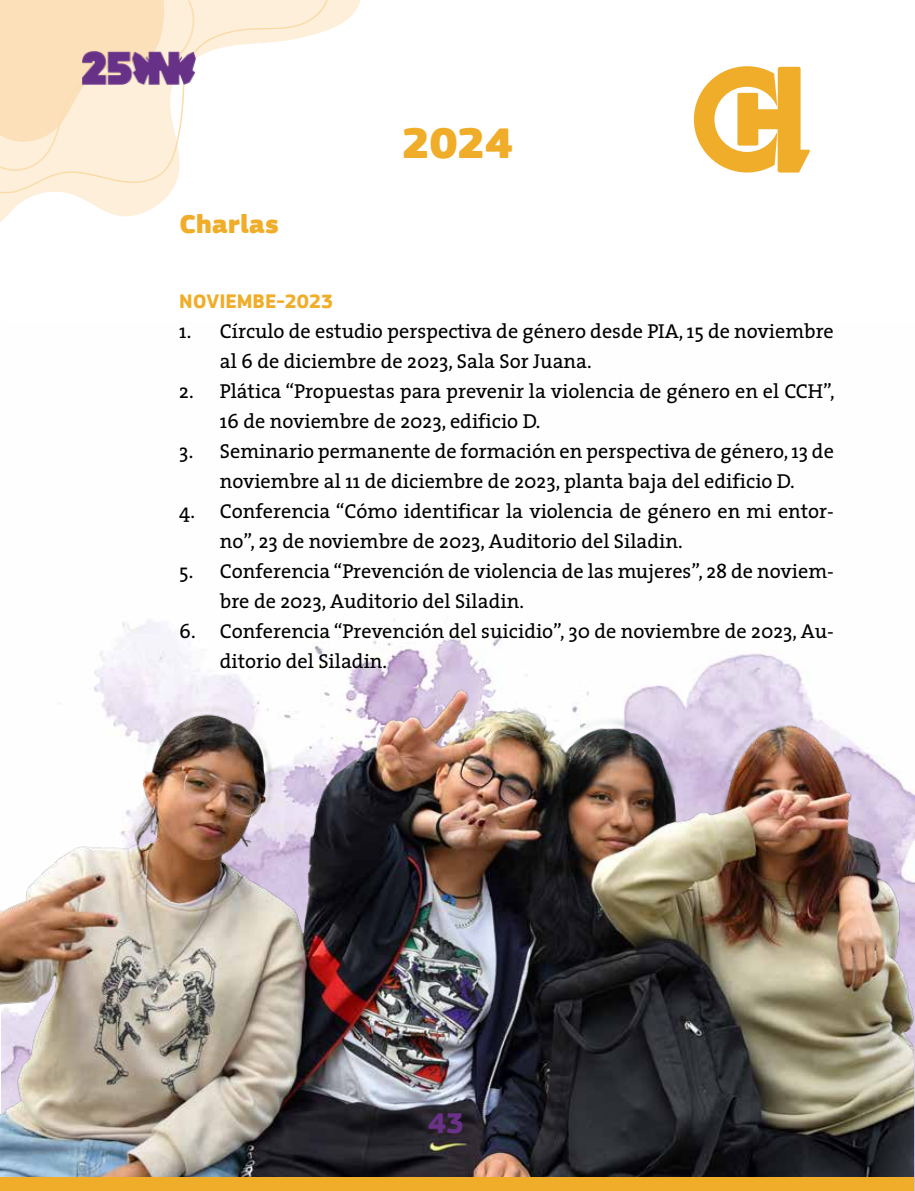
<style>
.page{position:relative;width:915px;height:1191px;background:#fff}
.page>*{position:absolute;margin:0;border:0;box-sizing:border-box;transform-origin:0 0}
.t1{font:900 45px "PF Square Sans Pro";color:#f0ad29}
.t2{font:700 30px "PF Square Sans Pro";color:#693188}
.t3{font:900 27px "PF Square Sans Pro";color:#f0ad29}
.t4{font:20.25px/30px "The Serif";color:#000}
.t5{font:700 20.25px "PF Square Sans Pro";color:#f0ad29}
</style>
<div class="page">
<svg style="left:0;top:0;width:360px;height:222px"></svg>
<svg style="left:0;top:0;width:329px;height:195px"></svg>
<svg style="left:0;top:0;width:195px;height:175px;background:#fce8cb"></svg>
<img style="left:82px;top:52px;width:114px;height:33px">
<img style="left:0;top:653px;width:913px;height:524px">
<svg style="left:693px;top:66px;width:117px;height:107px"></svg>
<div style="left:0;top:1177px;width:913px;height:14px;background:#f0ad29"></div>
<h3 class="t3" style="left:179px;top:207px;width:101px">Charlas</h3>
<h1 class="t1" style="left:402px;top:115px;width:112px">2024</h1>
<p class="t5" style="left:179px;top:289px;width:155px">NOVIEMBE-2023</p>
<p class="t4" style="left:220px;top:315px;width:615px;text-indent:-40px">1. Círculo de estudio perspectiva de género desde PIA, 15 de noviembre al 6 de diciembre de 2023, Sala Sor Juana.</p>
<p class="t4" style="left:220px;top:375px;width:616px;text-indent:-40px">2. Plática “Propuestas para prevenir la violencia de género en el CCH”,<br>16 de noviembre de 2023, edificio D.</p>
<p class="t4" style="left:179px;top:435px;width:656px;text-align:center">3. Seminario permanente de formación en perspectiva de género, 13 de noviembre al 11 de diciembre de 2023, planta baja del edificio D.</p>
<p class="t4" style="left:220px;top:495px;width:615px;text-indent:-40px">4. Conferencia “Cómo identificar la violencia de género en mi entor&shy;no”, 23 de noviembre de 2023, Auditorio del Siladin.</p>
<p class="t4" style="left:220px;top:555px;width:615px;text-indent:-40px">5. Conferencia “Prevención de violencia de las mujeres”, 28 de noviem&shy;bre de 2023, Auditorio del Siladin.</p>
<p class="t4" style="left:220px;top:615px;width:615px;text-indent:-40px">6. Conferencia “Prevención del suicidio”, 30 de noviembre de 2023, Au&shy;ditorio del Siladin.</p>
<h2 class="t2" style="left:428px;top:1104px;width:37px">43</h2>
</div>
